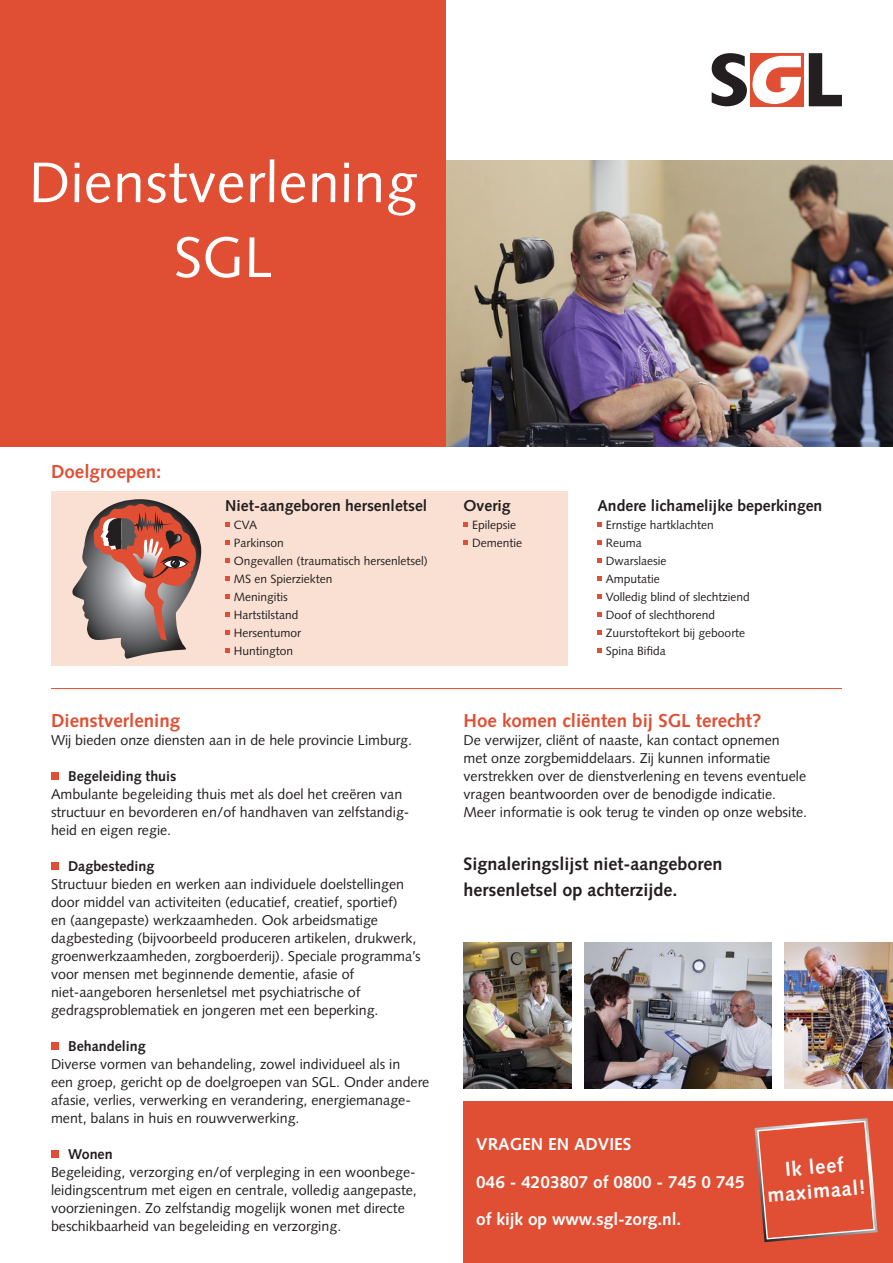
<style>
.page{position:relative;width:893px;height:1263px;background:#fff}
.page>*{position:absolute;margin:0;border:0;box-sizing:border-box;transform-origin:0 0}
.t1{font:57.15px/74.8px "Syntax";letter-spacing:.01em;color:#fff;text-align:center}
.t2{font:700 20.25px/24.3px "Syntax";color:#fff;text-align:center}
.t3{font:700 18.75px "Syntax";color:#e04f33}
.t4{font:700 18px/25.5px "Syntax";color:#231f20}
.t5{font:700 17.25px/37.5px "Syntax";color:#fff}
.t6{font:700 15.75px "Syntax";color:#231f20}
.t7{font:14.25px/18px "Syntax";color:#231f20}
.t8{font:700 14.25px "Syntax";color:#231f20}
.t9{font:12px/18px "Syntax";color:#231f20}
</style>
<div class="page">
<div style="left:51px;top:491px;width:517px;height:174px;background:#fae0d3"></div>
<svg style="left:71px;top:499px;width:144px;height:167px"></svg>
<div style="left:51px;top:772px;width:7px;height:7px;background:#e04f33"></div>
<div style="left:51px;top:862px;width:7px;height:7px;background:#e04f33"></div>
<div style="left:51px;top:1042px;width:7px;height:7px;background:#e04f33"></div>
<div style="left:51px;top:1150px;width:7px;height:7px;background:#e04f33"></div>
<div style="left:0;top:0;width:446px;height:446px;background:#e04f33"></div>
<div style="left:463px;top:1101px;width:430px;height:162px;background:#e04f33"></div>
<img style="left:585px;top:943px;width:187px;height:145px">
<svg style="left:225px;top:523px;width:4px;height:4px"></svg>
<svg style="left:225px;top:541px;width:4px;height:4px"></svg>
<svg style="left:225px;top:559px;width:4px;height:4px"></svg>
<svg style="left:225px;top:577px;width:4px;height:4px"></svg>
<svg style="left:225px;top:595px;width:4px;height:4px"></svg>
<svg style="left:225px;top:613px;width:4px;height:4px"></svg>
<svg style="left:225px;top:631px;width:4px;height:4px"></svg>
<svg style="left:225px;top:649px;width:4px;height:4px"></svg>
<svg style="left:597px;top:523px;width:5px;height:4px"></svg>
<svg style="left:597px;top:541px;width:5px;height:4px"></svg>
<svg style="left:597px;top:559px;width:5px;height:4px"></svg>
<svg style="left:597px;top:577px;width:5px;height:4px"></svg>
<svg style="left:597px;top:595px;width:5px;height:4px"></svg>
<svg style="left:597px;top:613px;width:5px;height:4px"></svg>
<svg style="left:597px;top:631px;width:5px;height:4px"></svg>
<svg style="left:597px;top:649px;width:5px;height:4px"></svg>
<img style="left:463px;top:943px;width:109px;height:145px">
<img style="left:784px;top:943px;width:109px;height:145px">
<img style="left:446px;top:160px;width:447px;height:286px">
<svg style="left:754px;top:1118px;width:123px;height:124px"></svg>
<hr style="left:51px;top:688px;width:791px;height:1px;background:#e04f33">
<svg style="left:809px;top:53px;width:33px;height:53px"></svg>
<div style="left:750px;top:53px;width:53px;height:53px;background:#e04f33"></div>
<svg style="left:712px;top:53px;width:89px;height:53px"></svg>
<svg style="left:463px;top:523px;width:5px;height:4px"></svg>
<svg style="left:463px;top:541px;width:5px;height:4px"></svg>
<h1 class="t1" style="left:29px;top:145px;width:390px">Dienstverlening<br>SGL</h1>
<h3 class="t3" style="left:51px;top:461px;width:112px">Doelgroepen:</h3>
<p class="t6" style="left:225px;top:496px;width:204px">Niet-aangeboren hersenletsel</p>
<p class="t9" style="left:234px;top:515px;width:196px">CVA<br>Parkinson<br>Ongevallen (traumatisch hersenletsel)<br>MS en Spierziekten<br>Meningitis<br>Hartstilstand<br>Hersentumor<br>Huntington</p>
<h3 class="t3" style="left:51px;top:709px;width:131px">Dienstverlening</h3>
<p class="t7" style="left:51px;top:731px;width:363px">Wij bieden onze diensten aan in de hele provincie Limburg.</p>
<p class="t8" style="left:68px;top:767px;width:110px">Begeleiding thuis</p>
<p class="t7" style="left:51px;top:785px;width:360px">Ambulante begeleiding thuis met als doel het creëren van structuur en bevorderen en/of handhaven van zelfstandig&shy;heid en eigen regie.</p>
<p class="t8" style="left:68px;top:857px;width:88px">Dagbesteding</p>
<p class="t7" style="left:51px;top:875px;width:371px">Structuur bieden en werken aan individuele doelstellingen door middel van activiteiten (educatief, creatief, sportief)<br>en (aangepaste) werkzaamheden. Ook arbeidsmatige dagbesteding (bijvoorbeeld produceren artikelen, drukwerk, groenwerkzaamheden, zorgboerderij). Speciale programma’s voor mensen met beginnende dementie, afasie of niet-aangeboren hersenletsel met psychiatrische of gedragsproblematiek en jongeren met een beperking.</p>
<p class="t8" style="left:68px;top:1037px;width:79px">Behandeling</p>
<p class="t7" style="left:51px;top:1055px;width:380px">Diverse vormen van behandeling, zowel individueel als in<br>een groep, gericht op de doelgroepen van SGL. Onder andere afasie, verlies, verwerking en verandering, energiemanage&shy;ment, balans in huis en rouwverwerking.</p>
<p class="t8" style="left:68px;top:1145px;width:46px">Wonen</p>
<p class="t7" style="left:51px;top:1163px;width:367px">Begeleiding, verzorging en/of verpleging in een woonbege&shy;leidingscentrum met eigen en centrale, volledig aangepaste, voorzieningen. Zo zelfstandig mogelijk wonen met directe beschikbaarheid van begeleiding en verzorging.</p>
<p class="t6" style="left:463px;top:496px;width:49px">Overig</p>
<p class="t9" style="left:472px;top:515px;width:52px">Epilepsie<br>Dementie</p>
<p class="t6" style="left:597px;top:496px;width:226px">Andere lichamelijke beperkingen</p>
<p class="t9" style="left:606px;top:515px;width:145px">Ernstige hartklachten<br>Reuma<br>Dwarslaesie<br>Amputatie<br>Volledig blind of slechtziend<br>Doof of slechthorend<br>Zuurstoftekort bij geboorte<br>Spina Bifida</p>
<h3 class="t3" style="left:463px;top:709px;width:299px">Hoe komen cliënten bij SGL terecht?</h3>
<p class="t7" style="left:463px;top:731px;width:345px">De verwijzer, cliënt of naaste, kan contact opnemen met onze zorgbemiddelaars. Zij kunnen informatie verstrekken over de dienstverlening en tevens eventuele vragen beantwoorden over de benodigde indicatie.<br>Meer informatie is ook terug te vinden op onze website.</p>
<p class="t4" style="left:463px;top:851px;width:261px">Signaleringslijst niet-aangeboren hersenletsel op achterzijde.</p>
<p class="t5" style="left:476px;top:1126px;width:270px">VRAGEN EN ADVIES<br>046 - 4203807 of 0800 - 745 0 745 of kijk op www.sgl-zorg.nl.</p>
<h2 class="t2" style="left:764px;top:1159px;width:100px;rotate:-5deg">Ik leef maximaal!</h2>
</div>
